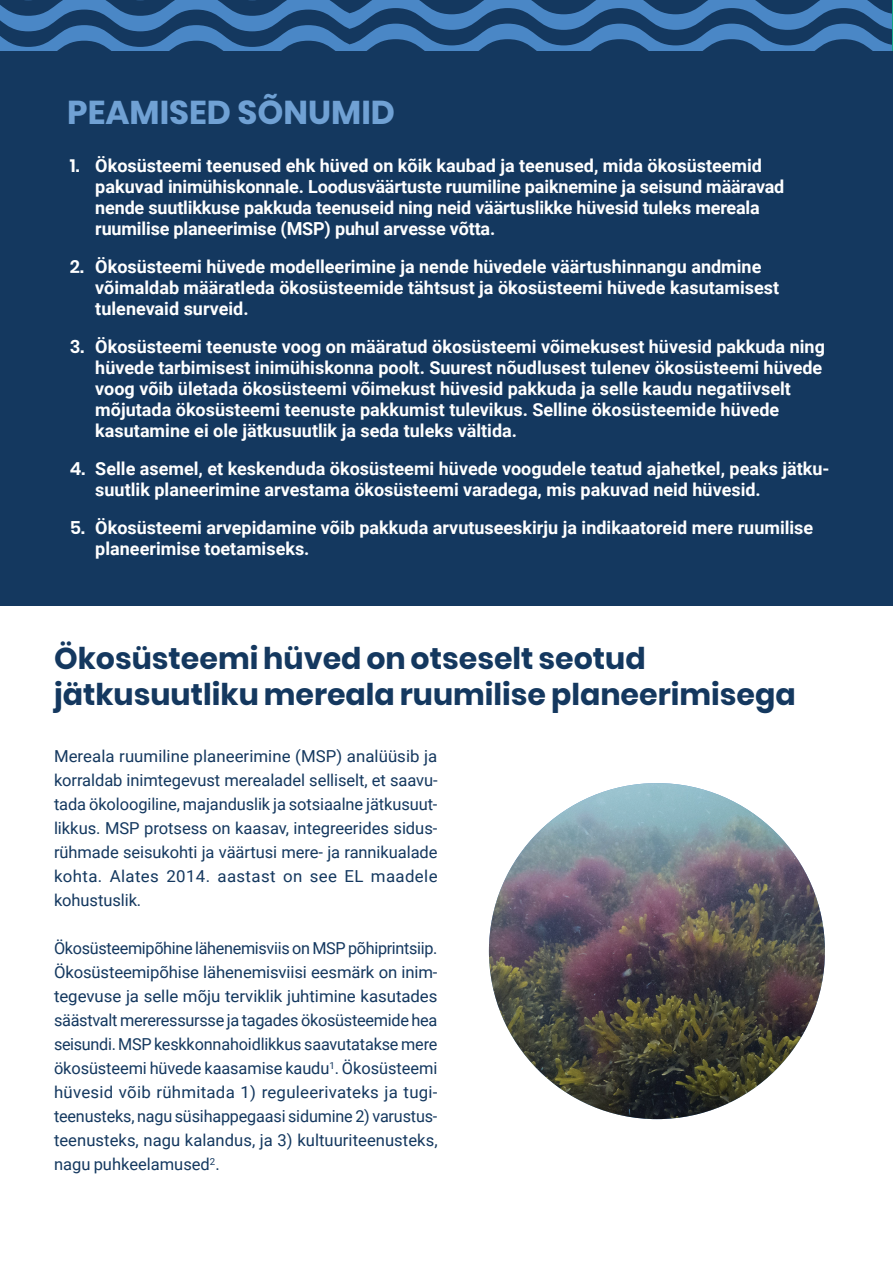
<style>
.page{position:relative;width:893px;height:1263px;background:#fff}
.page>*{position:absolute;margin:0;border:0;box-sizing:border-box;transform-origin:0 0}
.t1{font:700 33px "Poppins";color:#70a1d4}
.t2{font:700 30px/36px "Poppins";color:#14385f}
.t3{font:700 18px/21px "Roboto";color:#fff}
.t4{font:16.5px/24px "Roboto";letter-spacing:.005em;color:#14385f;text-align:justify}
.s1{font-family:"Poppins";font-weight:600}
</style>
<div class="page">
<svg style="left:0;top:0;width:892px;height:51px"></svg>
<div style="left:0;top:51px;width:893px;height:555px;background:#14385f"></div>
<img style="left:489px;top:783px;width:336px;height:336px;border-radius:168px">
<h2 class="t1" style="left:67px;top:93px;width:329px">PEAMISED SÕNUMID</h2>
<p class="t3" style="left:95px;top:154px;width:691px;text-indent:-26px"><span class="s1">1.</span> Ökosüsteemi teenused ehk hüved on kõik kaubad ja teenused, mida ökosüsteemid pakuvad inimühiskonnale. Loodusväärtuste ruumiline paiknemine ja seisund määravad nende suutlikkuse pakkuda teenuseid ning neid väärtuslikke hüvesid tuleks mereala ruumilise planeerimise (MSP) puhul arvesse võtta.</p>
<p class="t3" style="left:95px;top:255px;width:685px;text-indent:-26px"><span class="s1">2.</span> Ökosüsteemi hüvede modelleerimine ja nende hüvedele väärtushinnangu andmine võimaldab määratleda ökosüsteemide tähtsust ja ökosüsteemi hüvede kasutamisest tulenevaid surveid.</p>
<p class="t3" style="left:95px;top:335px;width:731px;text-indent:-26px"><span class="s1">3.</span> Ökosüsteemi teenuste voog on määratud ökosüsteemi võimekusest hüvesid pakkuda ning hüvede tarbimisest inimühiskonna poolt. Suurest nõudlusest tulenev ökosüsteemi hüvede voog võib ületada ökosüsteemi võimekust hüvesid pakkuda ja selle kaudu negatiivselt mõjutada ökosüsteemi teenuste pakkumist tulevikus. Selline ökosüsteemide hüvede kasutamine ei ole jätkusuutlik ja seda tuleks vältida.</p>
<p class="t3" style="left:95px;top:457px;width:736px;text-indent:-26px"><span class="s1">4.</span> Selle asemel, et keskenduda ökosüsteemi hüvede voogudele teatud ajahetkel, peaks jätku&shy;suutlik planeerimine arvestama ökosüsteemi varadega, mis pakuvad neid hüvesid.</p>
<p class="t3" style="left:95px;top:516px;width:719px;text-indent:-26px"><span class="s1">5.</span> Ökosüsteemi arvepidamine võib pakkuda arvutuseeskirju ja indikaatoreid mere ruumilise planeerimise toetamiseks.</p>
<h2 class="t2" style="left:54px;top:641px;width:743px">Ökosüsteemi hüved on otseselt seotud jätkusuutliku mereala ruumilise planeerimisega</h2>
<p class="t4" style="left:54px;top:744px;width:385px">Mereala ruumiline planeerimine (MSP) analüüsib ja korraldab inimtegevust merealadel selliselt, et saavu&shy;tada ökoloogiline, majanduslik ja sotsiaalne jätkusuut&shy;likkus. MSP protsess on kaasav, integreerides sidus&shy;rühmade seisukohti ja väärtusi mere- ja rannikualade kohta. Alates 2014. aastast on see EL maadele kohustuslik.</p>
<p class="t4" style="left:54px;top:936px;width:385px">Ökosüsteemipõhine lähenemisviis on MSP põhiprintsiip.<br>Ökosüsteemipõhise lähenemisviisi eesmärk on inim&shy;tegevuse ja selle mõju terviklik juhtimine kasutades säästvalt mereressursse ja tagades ökosüsteemide hea seisundi. MSP keskkonnahoidlikkus saavutatakse mere ökosüsteemi hüvede kaasamise kaudu<sup>1</sup>. Ökosüsteemi hüvesid võib rühmitada 1) reguleerivateks ja tugi&shy;teenusteks, nagu süsihappegaasi sidumine 2) varustus&shy;teenusteks, nagu kalandus, ja 3) kultuuriteenusteks, nagu puhkeelamused<sup>2</sup>.</p>
</div>
